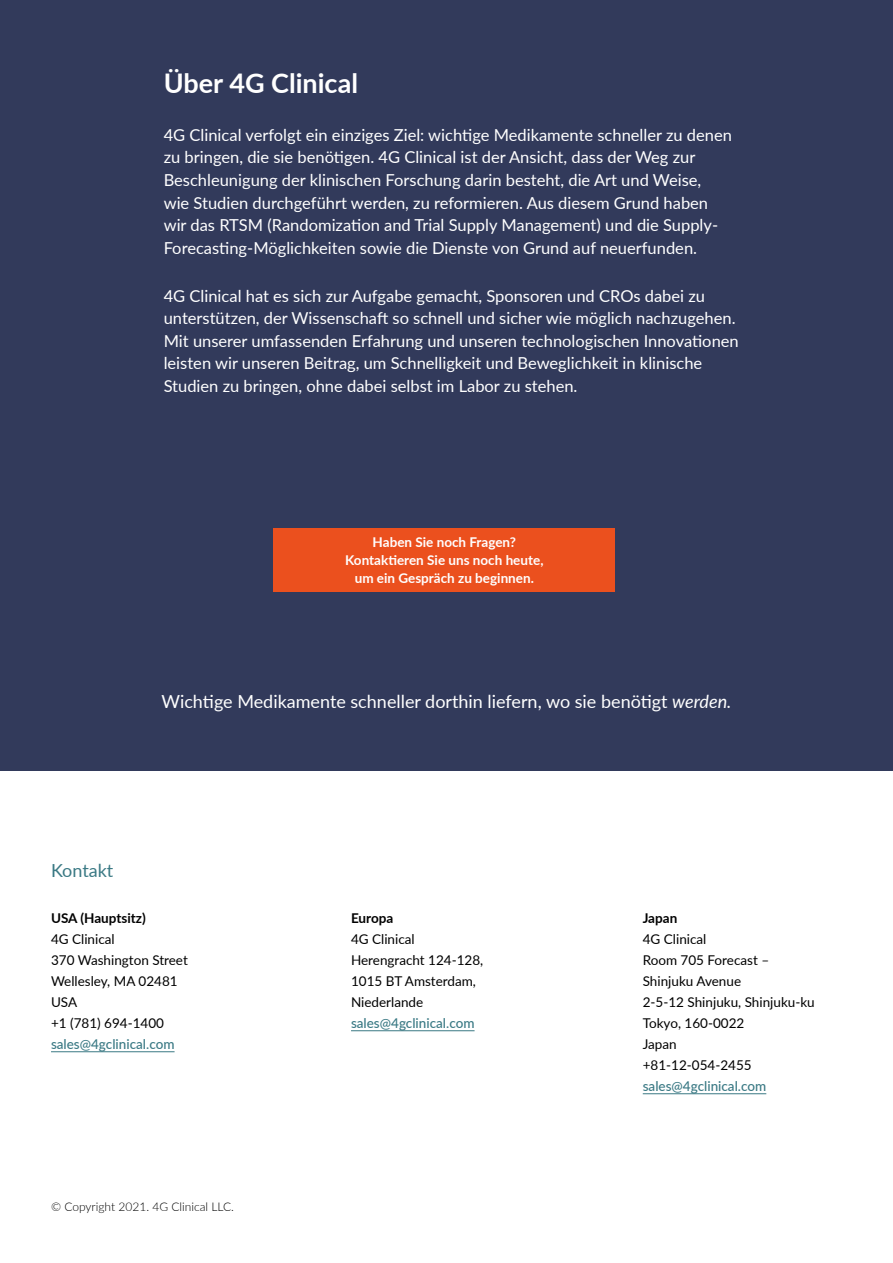
<style>
.page{position:relative;width:893px;height:1263px;background:#fff}
.page>*{position:absolute;margin:0;border:0;box-sizing:border-box;transform-origin:0 0}
.t1{font:700 27px "Lato";color:#fff}
.t2{font:18px "Lato";color:#fff}
.t3{font:18px "Lato";color:#3a7984}
.t4{font:16.5px/22.5px "Lato";color:#fff}
.t5{font:13.5px/21px "Lato";color:#000}
.t6{font:700 13.5px/18px "Lato";color:#fff;text-align:center}
.t7{font:500 13.5px "Lato";color:#3a7984}
.t8{font:700 13.5px "Lato";color:#000}
.t9{font:300 12px "Lato";color:#000}
.s1{font-style:italic}
</style>
<div class="page">
<div style="left:0;top:0;width:893px;height:771px;background:#323a5b"></div>
<hr style="left:51px;top:1051px;width:124px;height:1px;background:#3a7984">
<hr style="left:351px;top:1030px;width:124px;height:1px;background:#3a7984">
<hr style="left:643px;top:1093px;width:123px;height:1px;background:#3a7984">
<div style="left:274px;top:528px;width:341px;height:64px;background:#eb501e"></div>
<h1 class="t1" style="left:164px;top:63px;width:196px">Über 4G Clinical</h1>
<p class="t4" style="left:164px;top:123px;width:570px">4G Clinical verfolgt ein einziges Ziel: wichtige Medikamente schneller zu denen zu bringen, die sie benötigen. 4G Clinical ist der Ansicht, dass der Weg zur Beschleunigung der klinischen Forschung darin besteht, die Art und Weise,<br>wie Studien durchgeführt werden, zu reformieren. Aus diesem Grund haben wir das RTSM (Randomization and Trial Supply Management) und die Supply-Forecasting-Möglichkeiten sowie die Dienste von Grund auf neuerfunden.</p>
<p class="t4" style="left:164px;top:284px;width:577px">4G Clinical hat es sich zur Aufgabe gemacht, Sponsoren und CROs dabei zu unterstützen, der Wissenschaft so schnell und sicher wie möglich nachzugehen.<br>Mit unserer umfassenden Erfahrung und unseren technologischen Innovationen leisten wir unseren Beitrag, um Schnelligkeit und Beweglichkeit in klinische Studien zu bringen, ohne dabei selbst im Labor zu stehen.</p>
<p class="t6" style="left:345px;top:533px;width:200px">Haben Sie noch Fragen?<br>Kontaktieren Sie uns noch heute, um ein Gespräch zu beginnen.</p>
<p class="t2" style="left:161px;top:688px;width:571px">Wichtige Medikamente schneller dorthin liefern, wo sie benötigt <span class="s1">werden.</span></p>
<p class="t3" style="left:51px;top:858px;width:64px">Kontakt</p>
<p class="t8" style="left:51px;top:908px;width:96px">USA (Hauptsitz)</p>
<p class="t5" style="left:51px;top:928px;width:138px">4G Clinical<br>370 Washington Street<br>Wellesley, MA 02481<br>USA<br>+1 (781) 694-1400</p>
<p class="t7" style="left:51px;top:1034px;width:125px">sales@4gclinical.com</p>
<p class="t9" style="left:51px;top:1198px;width:185px">© Copyright 2021. 4G Clinical LLC.</p>
<p class="t8" style="left:351px;top:908px;width:44px">Europa</p>
<p class="t5" style="left:351px;top:928px;width:134px">4G Clinical<br>Herengracht 124-128,<br>1015 BT Amsterdam,<br>Niederlande</p>
<p class="t7" style="left:351px;top:1013px;width:125px">sales@4gclinical.com</p>
<p class="t8" style="left:643px;top:908px;width:36px">Japan</p>
<p class="t5" style="left:643px;top:928px;width:174px">4G Clinical<br>Room 705 Forecast –<br>Shinjuku Avenue<br>2-5-12 Shinjuku, Shinjuku-ku<br>Tokyo, 160-0022<br>Japan<br>+81-12-054-2455</p>
<p class="t7" style="left:643px;top:1076px;width:125px">sales@4gclinical.com</p>
</div>
